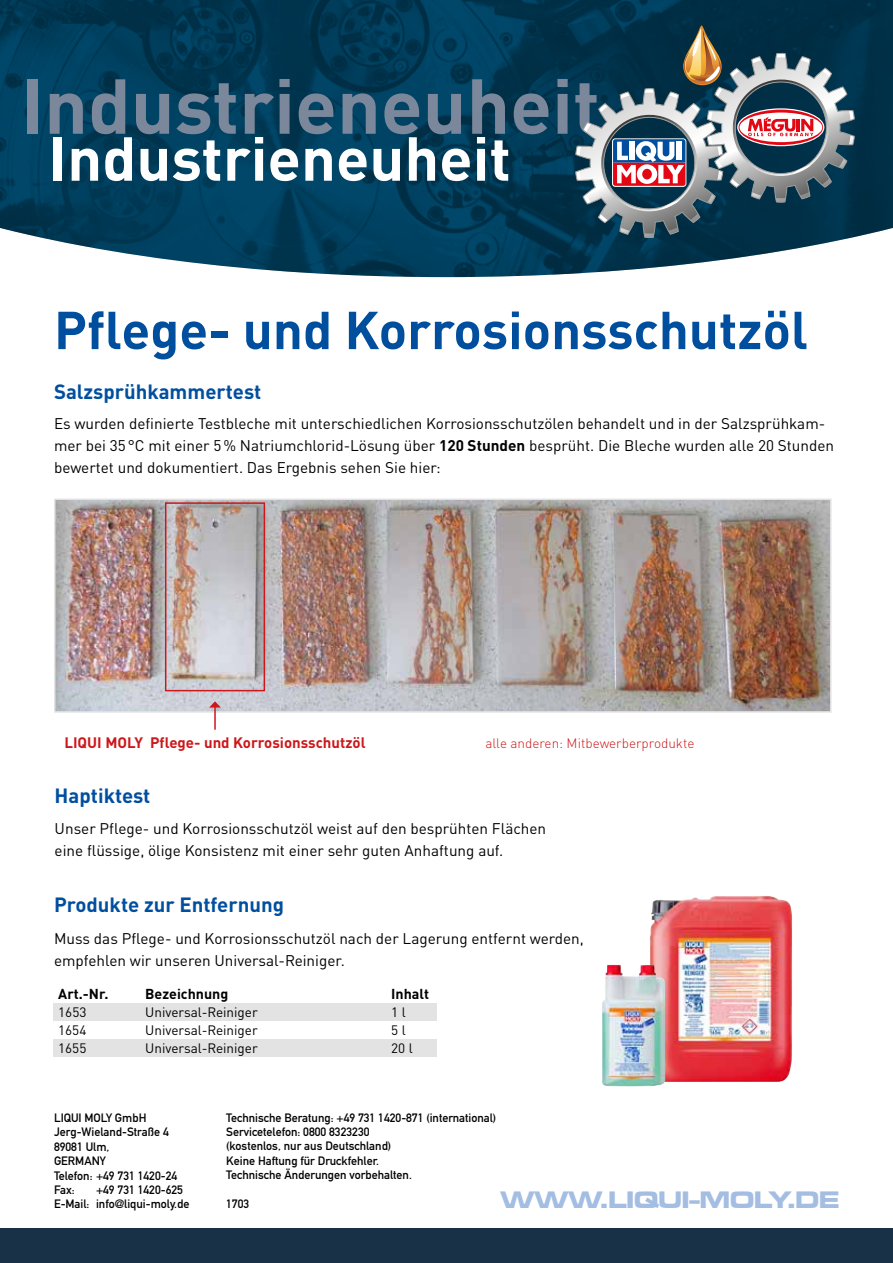
<style>
.page{position:relative;width:893px;height:1263px;background:#fff}
.page>*{position:absolute;margin:0;border:0;box-sizing:border-box;transform-origin:0 0}
.t1{font:700 76.5px "DIN";color:#7b879a}
.t2{font:700 61.05px "DIN";color:#fff}
.t3{font:700 52.5px "DIN Pro";color:#004f9f}
.t4{font:24.6px "Microgramma D Bold Exte";color:#a4bde3}
.t5{font:700 20.4px "DIN Pro";color:#004f9f}
.t6{font:15.3px/22px "DIN Pro";color:#000}
.t7{font:700 15px "DIN Pro";color:#cd171a}
.t8{font:700 14.25px "DIN Pro";color:#000}
.t9{font:13.5px "DIN Pro";color:#000}
.t10{font:300 13.5px "DIN Pro";color:#cd171a}
.t11{font:12px/14.4px "DIN Mittelschrift LT";color:#000}
.s1{font-weight:700}
</style>
<div class="page">
<div style="left:0;top:1229px;width:893px;height:34px;background:#193147"></div>
<img style="left:57px;top:501px;width:771px;height:209px">
<div style="left:54px;top:498px;width:777px;height:215px;border:2px solid #e3e3e3"></div>
<div style="left:165px;top:502px;width:100px;height:189px;border:2px solid #cd171a"></div>
<hr style="left:214px;top:707px;width:2px;height:23px;background:#cd171a">
<svg style="left:209px;top:701px;width:12px;height:6px"></svg>
<img style="left:650px;top:896px;width:142px;height:186px">
<img style="left:602px;top:965px;width:63px;height:121px">
<div style="left:53px;top:1003px;width:384px;height:17px;background:#e3e3e3"></div>
<div style="left:53px;top:1039px;width:384px;height:17px;background:#e3e3e3"></div>
<img style="left:0;top:0;width:893px;height:277px">
<svg style="left:575px;top:25px;width:280px;height:213px;background:#4f6573"></svg>
<h1 class="t1" style="left:21px;top:56px;width:581px">Industrieneuheit</h1>
<h2 class="t2" style="left:49px;top:119px;width:464px">Industrieneuheit</h2>
<h3 class="t3" style="left:54px;top:286px;width:755px">Pflege- und Korrosionsschutzöl</h3>
<h3 class="t5" style="left:54px;top:375px;width:209px">Salzsprühkammertest</h3>
<p class="t6" style="left:54px;top:411px;width:782px">Es wurden definierte Testbleche mit unterschiedlichen Korrosionsschutzölen behandelt und in der Salzsprühkam&shy;mer bei 35°C mit einer 5% Natriumchlorid-Lösung über <span class="s1">120 Stunden</span> besprüht. Die Bleche wurden alle 20 Stunden bewertet und dokumentiert. Das Ergebnis sehen Sie hier:</p>
<p class="t7" style="left:64px;top:730px;width:303px">LIQUI MOLY Pflege- und Korrosionsschutzöl</p>
<p class="t10" style="left:485px;top:732px;width:211px">alle anderen: Mitbewerberprodukte</p>
<h3 class="t5" style="left:55px;top:778px;width:97px">Haptiktest</h3>
<p class="t6" style="left:55px;top:816px;width:493px">Unser Pflege- und Korrosionsschutzöl weist auf den besprühten Flächen eine flüssige, ölige Konsistenz mit einer sehr guten Anhaftung auf.</p>
<h3 class="t5" style="left:54px;top:888px;width:232px">Produkte zur Entfernung</h3>
<p class="t6" style="left:54px;top:926px;width:531px">Muss das Pflege- und Korrosionsschutzöl nach der Lagerung entfernt werden, empfehlen wir unseren Universal-Reiniger.</p>
<p class="t8" style="left:58px;top:982px;width:52px">Art.-Nr.</p>
<p class="t8" style="left:145px;top:982px;width:85px">Bezeichnung</p>
<p class="t8" style="left:391px;top:982px;width:39px">Inhalt</p>
<p class="t9" style="left:58px;top:1001px;width:30px">1653</p>
<p class="t9" style="left:145px;top:1001px;width:114px">Universal-Reiniger</p>
<p class="t9" style="left:391px;top:1001px;width:16px">1 l</p>
<p class="t9" style="left:58px;top:1019px;width:30px">1654</p>
<p class="t9" style="left:145px;top:1019px;width:114px">Universal-Reiniger</p>
<p class="t9" style="left:391px;top:1019px;width:16px">5 l</p>
<p class="t9" style="left:58px;top:1037px;width:30px">1655</p>
<p class="t9" style="left:145px;top:1037px;width:114px">Universal-Reiniger</p>
<p class="t9" style="left:391px;top:1037px;width:23px">20 l</p>
<p class="t11" style="left:54px;top:1110px;width:125px">LIQUI MOLY GmbH<br>Jerg-Wieland-Straße 4<br>89081 Ulm,<br>GERMANY<br>Telefon: +49 731 1420-24<br>Fax:</p>
<p class="t11" style="left:54px;top:1182px;width:137px;text-indent:42px">+49 731 1420-625<br>E-Mail: info@liqui-moly.de</p>
<p class="t11" style="left:226px;top:1110px;width:272px">Technische Beratung: +49 731 1420-871 (international)<br>Servicetelefon: 0800 8323230<br>(kostenlos, nur aus Deutschland)<br>Keine Haftung für Druckfehler.<br>Technische Änderungen vorbehalten.</p>
<p class="t11" style="left:226px;top:1197px;width:25px">1703</p>
<h3 class="t4" style="left:500px;top:1183px;width:340px">WWW.LIQUI-MOLY.DE</h3>
</div>
